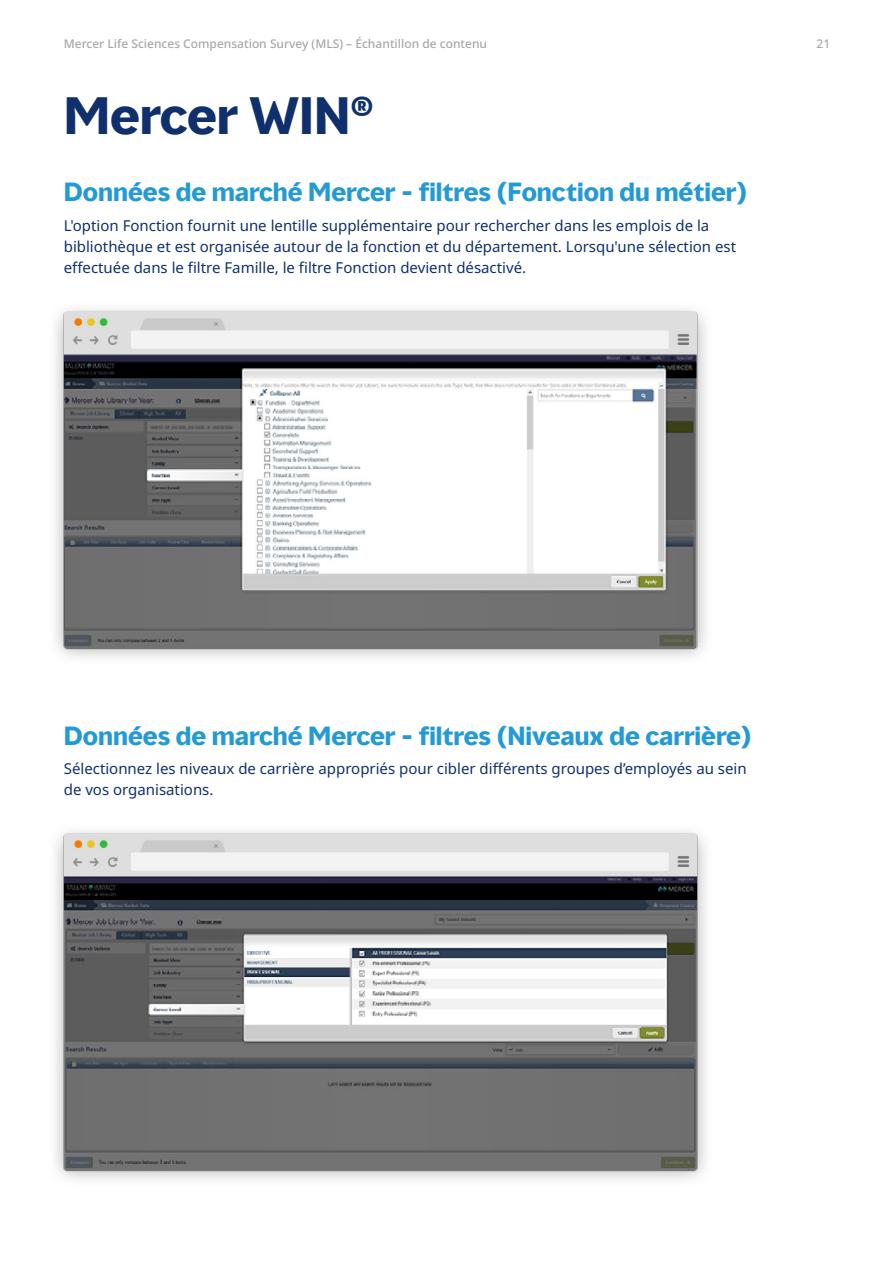
<style>
.page{position:relative;width:893px;height:1263px;background:#fff}
.page>*{position:absolute;margin:0;border:0;box-sizing:border-box;transform-origin:0 0}
.t1{font:700 48px "MMC Display";color:#0f306d}
.t2{font:700 24px "MMC Display";color:#239ad7}
.t3{font:15px/21px "Noto Sans";color:#0f306d}
.t4{font:500 12px "Noto Sans";color:#a8a8a7}
</style>
<div class="page">
<img style="left:55px;top:309px;width:651px;height:349px">
<img style="left:55px;top:831px;width:651px;height:349px">
<p class="t4" style="left:64px;top:35px;width:425px">Mercer Life Sciences Compensation Survey (MLS) – Échantillon de contenu</p>
<p class="t4" style="left:816px;top:35px;width:15px">21</p>
<h1 class="t1" style="left:64px;top:85px;width:311px">Mercer WIN®</h1>
<h2 class="t2" style="left:64px;top:176px;width:685px">Données de marché Mercer - filtres (Fonction du métier)</h2>
<p class="t3" style="left:64px;top:215px;width:674px">L'option Fonction fournit une lentille supplémentaire pour rechercher dans les emplois de la bibliothèque et est organisée autour de la fonction et du département. Lorsqu'une sélection est effectuée dans le filtre Famille, le filtre Fonction devient désactivé.</p>
<h2 class="t2" style="left:64px;top:720px;width:690px">Données de marché Mercer - filtres (Niveaux de carrière)</h2>
<p class="t3" style="left:64px;top:758px;width:684px">Sélectionnez les niveaux de carrière appropriés pour cibler différents groupes d’employés au sein de vos organisations.</p>
</div>
